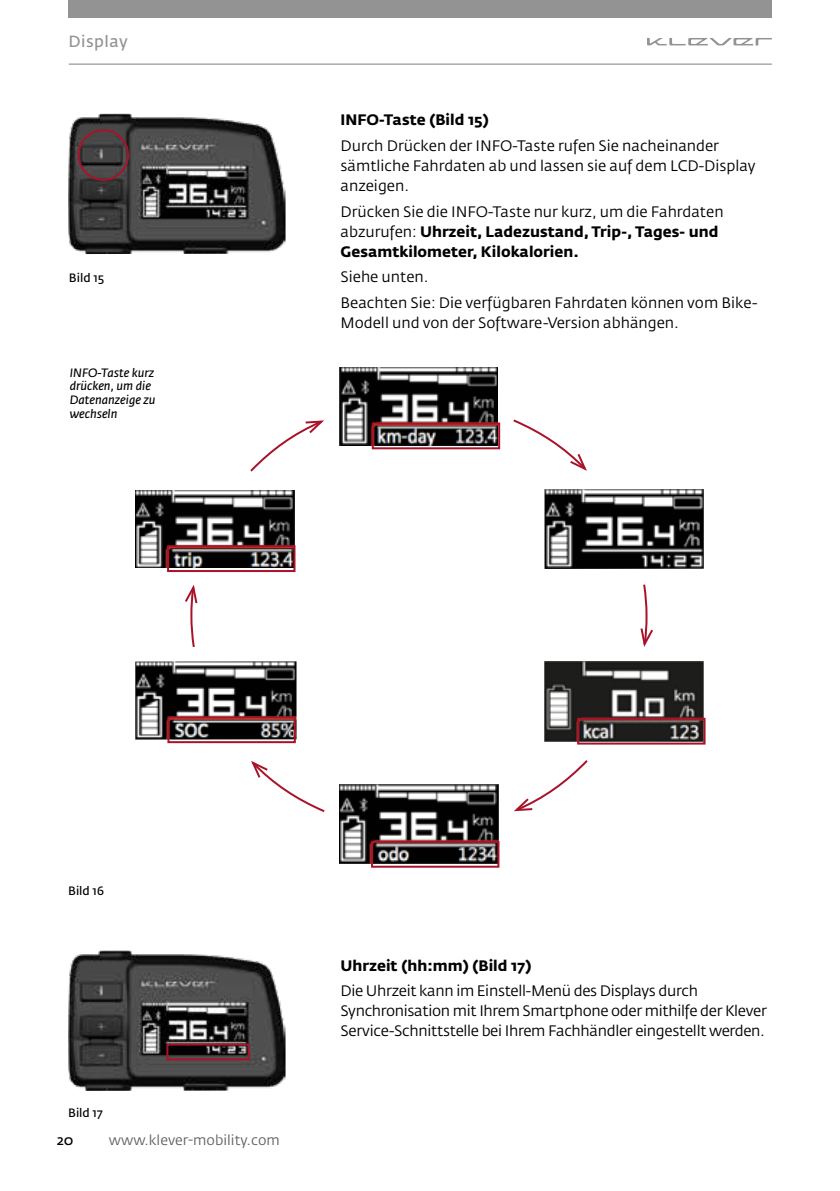
<style>
.page{position:relative;width:840px;height:1191px;background:#fff}
.page>*{position:absolute;margin:0;border:0;box-sizing:border-box;transform-origin:0 0}
.t1{font:16px "Fedra Sans Std";letter-spacing:.03em;color:#939393}
.t2{font:15px/20px "Fedra Sans Std";color:#000}
.t3{font:700 15px/20px "Fedra Sans Std";color:#000}
.t4{font:15px/20px "Fedra Sans Std";letter-spacing:-.02em;color:#000}
.t5{font:14px "Fedra Sans Std";color:#636363}
.t6{font:14px "Fedra Sans Std";color:#000}
.t7{font:italic 12px/13.8px "Fedra Sans Std";color:#000}
.t8{font:12px "Fedra Sans Std";color:#000}
.s1{font-weight:400}
</style>
<div class="page">
<hr style="left:69px;top:64px;width:702px;height:1px;background:#939393">
<div style="left:68px;top:0;width:703px;height:18px;background:#939393"></div>
<svg style="left:647px;top:38px;width:124px;height:8px"></svg>
<img style="left:68px;top:113px;width:217px;height:141px">
<div style="left:77px;top:129px;width:52px;height:52px;border:2px solid #a9132a;border-radius:50%"></div>
<img style="left:339px;top:367px;width:158px;height:51px">
<img style="left:339px;top:814px;width:159px;height:49px">
<img style="left:135px;top:661px;width:54px;height:78px">
<img style="left:648px;top:489px;width:55px;height:80px">
<img style="left:135px;top:490px;width:54px;height:77px">
<img style="left:648px;top:661px;width:55px;height:80px">
<div style="left:371px;top:841px;width:128px;height:26px;border:2px solid #a9132a"></div>
<div style="left:576px;top:718px;width:129px;height:26px;border:2px solid #a9132a"></div>
<div style="left:167px;top:716px;width:129px;height:27px;border:2px solid #a9132a"></div>
<div style="left:167px;top:545px;width:128px;height:27px;border:2px solid #a9132a"></div>
<svg style="left:189px;top:418px;width:459px;height:396px"></svg>
<svg style="left:303px;top:419px;width:24px;height:16px"></svg>
<svg style="left:185px;top:582px;width:14px;height:23px"></svg>
<svg style="left:249px;top:758px;width:21px;height:22px"></svg>
<svg style="left:567px;top:451px;width:21px;height:22px"></svg>
<svg style="left:511px;top:796px;width:23px;height:16px"></svg>
<svg style="left:638px;top:626px;width:15px;height:24px"></svg>
<img style="left:68px;top:950px;width:217px;height:140px">
<div style="left:166px;top:1043px;width:83px;height:17px;border:2px solid #a9132a"></div>
<p class="t1" style="left:68px;top:32px;width:61px">Display</p>
<p class="t8" style="left:69px;top:270px;width:37px">Bild 15</p>
<p class="t7" style="left:70px;top:365px;width:87px">INFO-Taste kurz drücken, um die<br>Datenanzeige zu wechseln</p>
<p class="t3" style="left:340px;top:110px;width:150px">INFO-Taste (Bild 15)</p>
<p class="t2" style="left:340px;top:136px;width:416px">Durch Drücken der INFO-Taste rufen Sie nacheinander sämtliche Fahrdaten ab und lassen sie auf dem LCD-Display anzeigen.</p>
<p class="t3" style="left:340px;top:201px;width:384px"><span class="s1">Drücken Sie die INFO-Taste nur kurz, um die Fahrdaten abzurufen:</span> Uhrzeit, Ladezustand, Trip-, Tages- und<br>Gesamtkilometer, Kilokalorien.</p>
<p class="t2" style="left:340px;top:264px;width:418px;line-height:25.6px">Siehe unten.<br>Beachten Sie: Die verfügbaren Fahrdaten können vom Bike-</p>
<p class="t2" style="left:340px;top:313px;width:340px">Modell und von der Software-Version abhängen.</p>
<p class="t8" style="left:68px;top:883px;width:37px">Bild 16</p>
<p class="t8" style="left:68px;top:1105px;width:36px">Bild 17</p>
<p class="t6" style="left:57px;top:1131px;width:18px">20</p>
<p class="t5" style="left:109px;top:1131px;width:172px">www.klever-mobility.com</p>
<p class="t3" style="left:340px;top:955px;width:192px">Uhrzeit (hh:mm) (Bild 17)</p>
<p class="t4" style="left:340px;top:981px;width:427px">Die Uhrzeit kann im Einstell-Menü des Displays durch<br>Synchronisation mit Ihrem Smartphone oder mithilfe der Klever<br>Service-Schnittstelle bei Ihrem Fachhändler eingestellt werden.</p>
</div>
